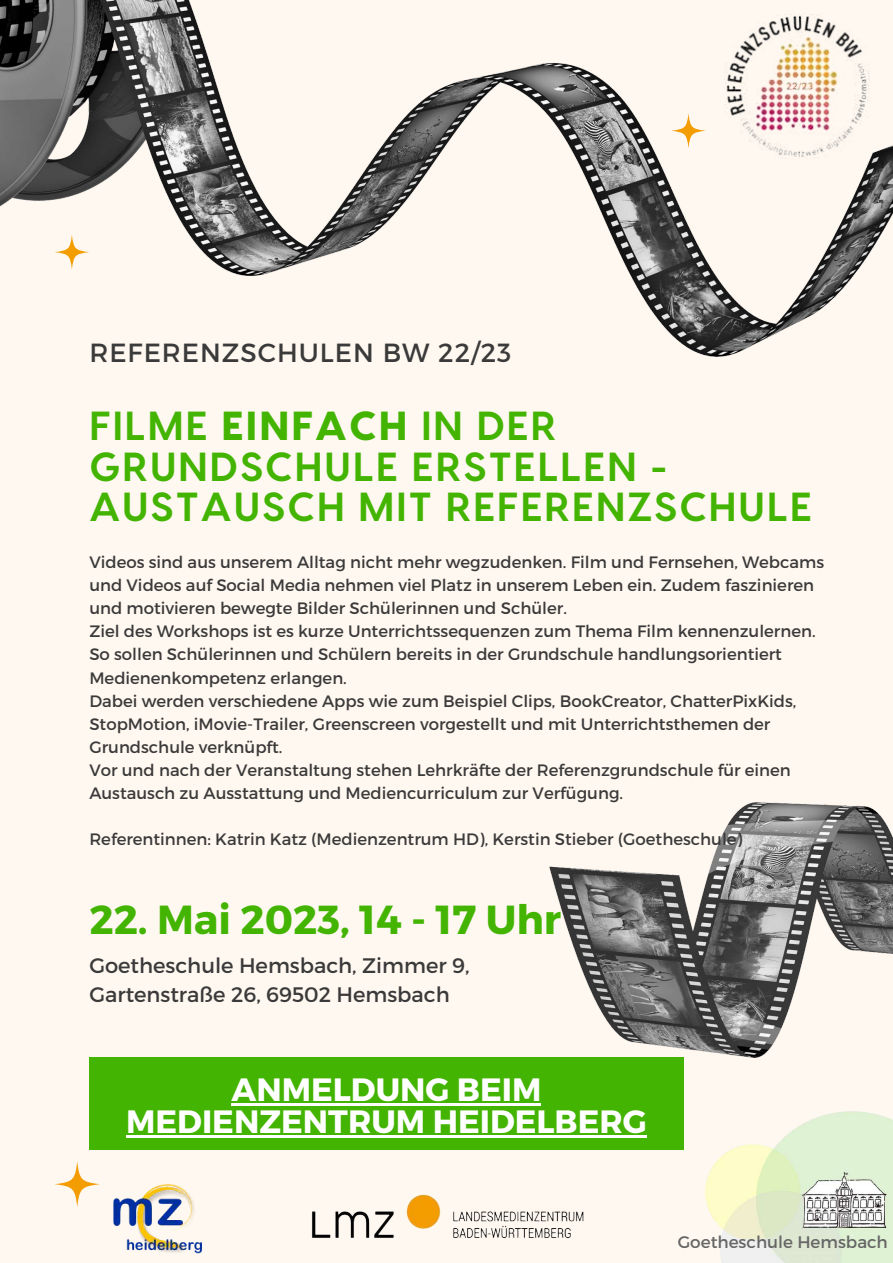
<style>
.page{position:relative;width:893px;height:1263px;background:#fff8f0}
.page>*{position:absolute;margin:0;border:0;box-sizing:border-box;transform-origin:0 0}
.t1{font:700 40.5px/40.5px "Visby CF";letter-spacing:.05em;color:#43b402}
.t2{font:700 40.5px "Montserrat";color:#43b402}
.t3{font:700 32.25px/32.1px "Montserrat";color:#fff;text-align:center}
.t4{font:26.25px "Montserrat";letter-spacing:.04em;color:#3b3a3a}
.t5{font:21px/29.2px "Montserrat";color:#3b3a3a}
.t6{font:16.8px "Montserrat";color:#666}
.t7{font:16.5px/23.1px "Montserrat";color:#3b3a3a}
.s1{font-weight:800}
</style>
<div class="page">
<div style="left:89px;top:1058px;width:594px;height:92px;background:#43b402"></div>
<img style="left:0;top:0;width:893px;height:357px">
<img style="left:550px;top:802px;width:343px;height:256px">
<svg style="left:55px;top:1162px;width:45px;height:45px"></svg>
<svg style="left:671px;top:113px;width:35px;height:35px"></svg>
<svg style="left:54px;top:235px;width:35px;height:35px"></svg>
<img style="left:311px;top:1194px;width:273px;height:44px">
<img style="left:716px;top:6px;width:166px;height:167px">
<img style="left:706px;top:1111px;width:187px;height:152px">
<img style="left:113px;top:1184px;width:88px;height:69px">
<hr style="left:231px;top:1103px;width:310px;height:2px;background:#fff">
<hr style="left:126px;top:1135px;width:521px;height:3px;background:#fff">
<h3 class="t4" style="left:89px;top:337px;width:423px">REFERENZSCHULEN BW 22/23</h3>
<h1 class="t1" style="left:89px;top:406px;width:724px">FILME <span class="s1">EINFACH</span> IN DER<br>GRUNDSCHULE ERSTELLEN -<br>AUSTAUSCH MIT REFERENZSCHULE</h1>
<p class="t7" style="left:89px;top:551px;width:736px">Videos sind aus unserem Alltag nicht mehr wegzudenken. Film und Fernsehen, Webcams und Videos auf Social Media nehmen viel Platz in unserem Leben ein. Zudem faszinieren und motivieren bewegte Bilder Schülerinnen und Schüler.<br>Ziel des Workshops ist es kurze Unterrichtssequenzen zum Thema Film kennenzulernen.<br>So sollen Schülerinnen und Schülern bereits in der Grundschule handlungsorientiert Medienenkompetenz erlangen.<br>Dabei werden verschiedene Apps wie zum Beispiel Clips, BookCreator, ChatterPixKids, StopMotion, iMovie-Trailer, Greenscreen vorgestellt und mit Unterrichtsthemen der Grundschule verknüpft.<br>Vor und nach der Veranstaltung stehen Lehrkräfte der Referenzgrundschule für einen Austausch zu Ausstattung und Mediencurriculum zur Verfügung.</p>
<p class="t7" style="left:89px;top:827px;width:654px">Referentinnen: Katrin Katz (Medienzentrum HD), Kerstin Stieber (Goetheschule)</p>
<h1 class="t2" style="left:89px;top:894px;width:473px">22. Mai 2023, 14 - 17 Uhr</h1>
<p class="t5" style="left:89px;top:950px;width:382px">Goetheschule Hemsbach, Zimmer 9,<br>Gartenstraße 26, 69502 Hemsbach</p>
<h2 class="t3" style="left:126px;top:1074px;width:522px">ANMELDUNG BEIM<br>MEDIENZENTRUM HEIDELBERG</h2>
<p class="t6" style="left:678px;top:1232px;width:212px">Goetheschule Hemsbach</p>
</div>
